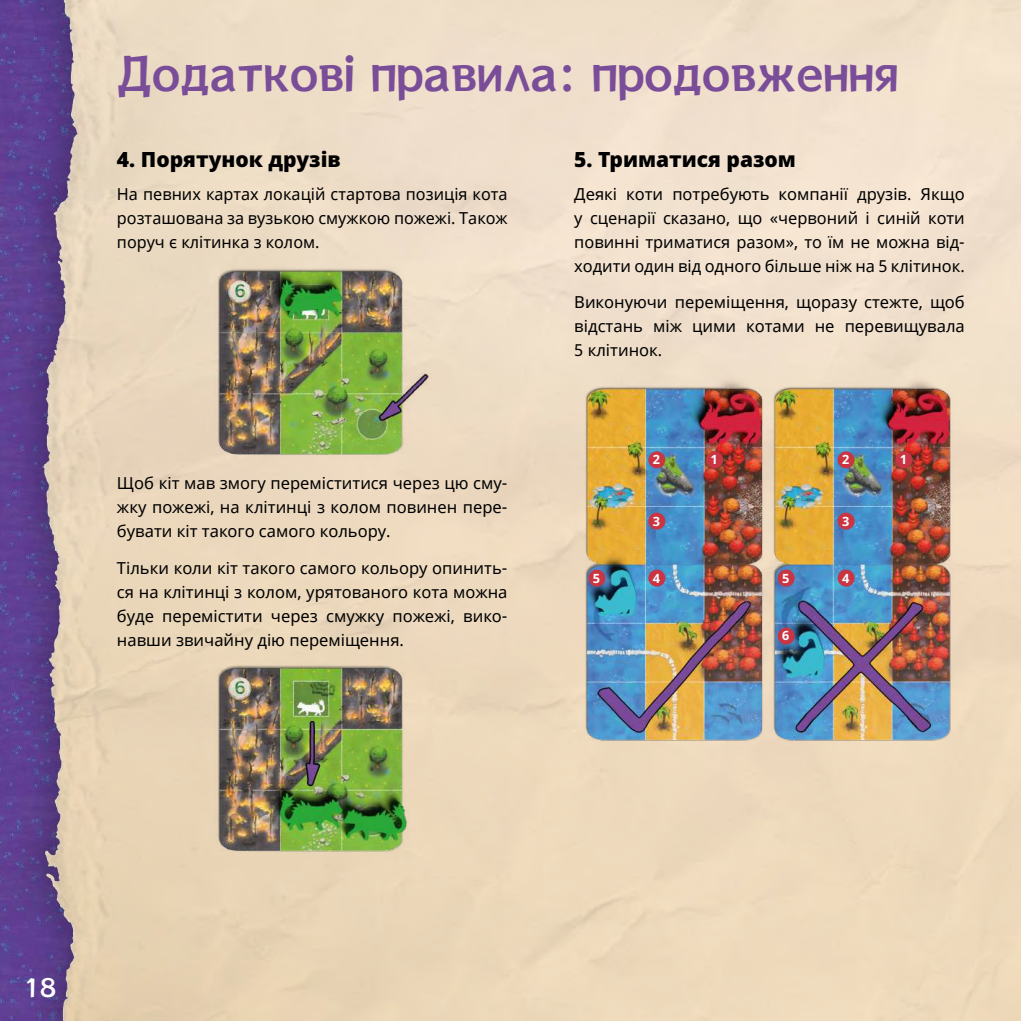
<style>
.page{position:relative;width:1021px;height:1021px;background:#fff}
.page>*{position:absolute;margin:0;border:0;box-sizing:border-box;transform-origin:0 0}
.t1{font:45px "Rockn Roll One UA Regular";color:#7a4d99}
.t2{font:24px "Rockn Roll One UA Regular";color:#fff}
.t3{font:900 21px "Noto Sans";color:#000}
.t4{font:16.5px/24px "Noto Sans";color:#000;text-align:justify}
.t5{font:700 12.75px "Noto Sans";color:#fff}
</style>
<div class="page">
<img style="left:0;top:0;width:1020px;height:1020px">
<img style="left:128px;top:206px;width:363px;height:297px">
<img style="left:128px;top:608px;width:363px;height:298px">
<img style="left:573px;top:366px;width:390px;height:390px">
<div style="left:706px;top:451px;width:17px;height:17px;background:#c93543;border-radius:50%"></div>
<div style="left:895px;top:451px;width:17px;height:17px;background:#c93543;border-radius:50%"></div>
<div style="left:648px;top:451px;width:17px;height:17px;background:#c93543;border-radius:50%"></div>
<div style="left:837px;top:451px;width:17px;height:17px;background:#c93543;border-radius:50%"></div>
<div style="left:648px;top:512px;width:17px;height:17px;background:#c93543;border-radius:50%"></div>
<div style="left:837px;top:512px;width:17px;height:17px;background:#c93543;border-radius:50%"></div>
<div style="left:648px;top:569px;width:17px;height:17px;background:#c93543;border-radius:50%"></div>
<div style="left:837px;top:569px;width:17px;height:17px;background:#c93543;border-radius:50%"></div>
<div style="left:588px;top:569px;width:17px;height:17px;background:#c93543;border-radius:50%"></div>
<div style="left:777px;top:569px;width:17px;height:17px;background:#c93543;border-radius:50%"></div>
<div style="left:777px;top:627px;width:17px;height:17px;background:#c93543;border-radius:50%"></div>
<h1 class="t1" style="left:117px;top:45px;width:783px">Додаткові правила: продовження</h1>
<p class="t3" style="left:117px;top:147px;width:225px">4. Порятунок друзів</p>
<p class="t4" style="left:117px;top:182px;width:392px">На певних картах локацій стартова позиція кота розташована за вузькою смужкою пожежі. Також поруч є клітинка з колом.</p>
<p class="t4" style="left:117px;top:471px;width:392px">Щоб кіт мав змогу переміститися через цю сму&shy;жку пожежі, на клітинці з колом повинен пере&shy;бувати кіт такого самого кольору.</p>
<p class="t4" style="left:117px;top:556px;width:392px">Тільки коли кіт такого самого кольору опинить&shy;ся на клітинці з колом, урятованого кота можна буде перемістити через смужку пожежі, вико&shy;навши звичайну дію переміщення.</p>
<p class="t3" style="left:574px;top:147px;width:223px">5. Триматися разом</p>
<p class="t4" style="left:574px;top:182px;width:392px">Деякі коти потребують компанії друзів. Якщо у сценарії сказано, що «червоний і синій коти повинні триматися разом», то їм не можна від&shy;ходити один від одного більше ніж на 5 клітинок.</p>
<p class="t4" style="left:574px;top:291px;width:392px">Виконуючи переміщення, щоразу стежте, щоб відстань між цими котами не перевищувала 5 клітинок.</p>
<p class="t5" style="left:653px;top:452px;width:9px">2</p>
<p class="t5" style="left:711px;top:452px;width:8px">1</p>
<p class="t5" style="left:842px;top:452px;width:9px">2</p>
<p class="t5" style="left:900px;top:452px;width:8px">1</p>
<p class="t5" style="left:652px;top:513px;width:9px">3</p>
<p class="t5" style="left:842px;top:513px;width:9px">3</p>
<p class="t5" style="left:593px;top:570px;width:9px">5</p>
<p class="t5" style="left:652px;top:570px;width:9px">4</p>
<p class="t5" style="left:782px;top:570px;width:9px">5</p>
<p class="t5" style="left:842px;top:570px;width:9px">4</p>
<p class="t5" style="left:782px;top:628px;width:9px">6</p>
<h2 class="t2" style="left:23px;top:972px;width:35px">18</h2>
</div>
